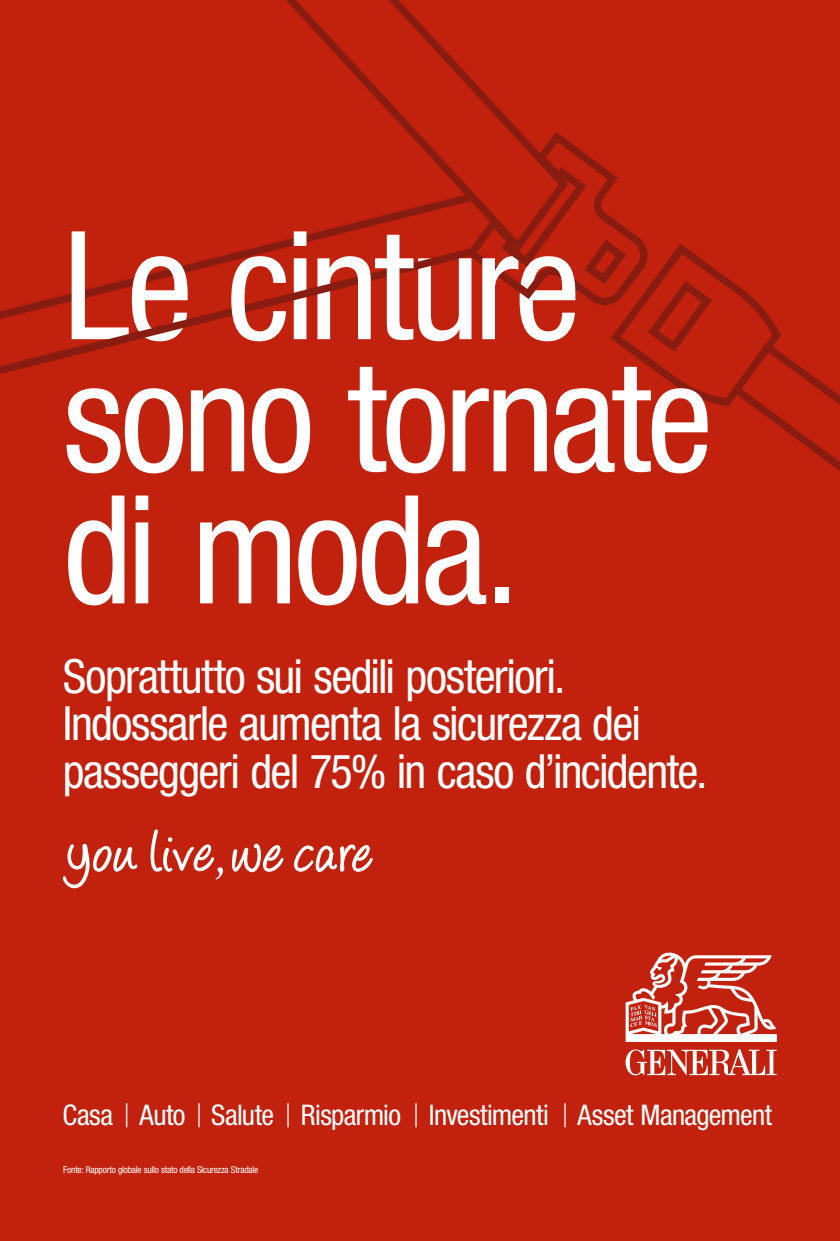
<style>
.page{position:relative;width:840px;height:1241px;background:#fff}
.page>*{position:absolute;margin:0;border:0;box-sizing:border-box;transform-origin:0 0}
.t1{font:condensed 150.85px/132px "Helvetica Neue LT Std";letter-spacing:-.03em;color:#fff}
.t2{font:condensed 47.15px/47.1px "Helvetica Neue LT Std";letter-spacing:-.035em;color:#fff}
.t3{font:condensed 28.45px "Helvetica Neue LT Std";letter-spacing:-.02em;color:#fff}
.t4{font:condensed 9.43px "Helvetica Neue LT Std";letter-spacing:-.025em;color:#fff}
.s1{font-family:"Helvetica Neue";font-weight:300;font-stretch:normal;font-size:24.07px}
</style>
<div class="page">
<div style="left:0;top:0;width:840px;height:1240px;background:#c1210d"></div>
<svg style="left:208px;top:252px;width:258px;height:70px"></svg>
<svg style="left:238px;top:0;width:282px;height:252px"></svg>
<svg style="left:625px;top:952px;width:152px;height:124px"></svg>
<svg style="left:232px;top:843px;width:51px;height:29px"></svg>
<svg style="left:294px;top:844px;width:79px;height:28px"></svg>
<svg style="left:63px;top:843px;width:74px;height:45px"></svg>
<svg style="left:151px;top:829px;width:72px;height:50px"></svg>
<svg style="left:0;top:259px;width:208px;height:115px"></svg>
<svg style="left:290px;top:277px;width:56px;height:45px"></svg>
<svg style="left:416px;top:251px;width:21px;height:71px"></svg>
<svg style="left:466px;top:132px;width:374px;height:339px"></svg>
<h1 class="t1" style="left:63px;top:219px;width:652px">Le cinture sono tornate di moda.</h1>
<p class="t2" style="left:63px;top:652px;width:646px">Soprattutto sui sedili posteriori.<br>Indossarle aumenta la sicurezza dei passeggeri del 75% in caso d’incidente.</p>
<p class="t3" style="left:63px;top:1098px;width:711px">Casa <span class="s1">|</span> Auto <span class="s1">|</span> Salute <span class="s1">|</span> Risparmio <span class="s1">|</span> Investimenti <span class="s1">|</span> Asset Management</p>
<p class="t4" style="left:63px;top:1164px;width:197px">Fonte: Rapporto globale sullo stato della Sicurezza Stradale</p>
</div>
